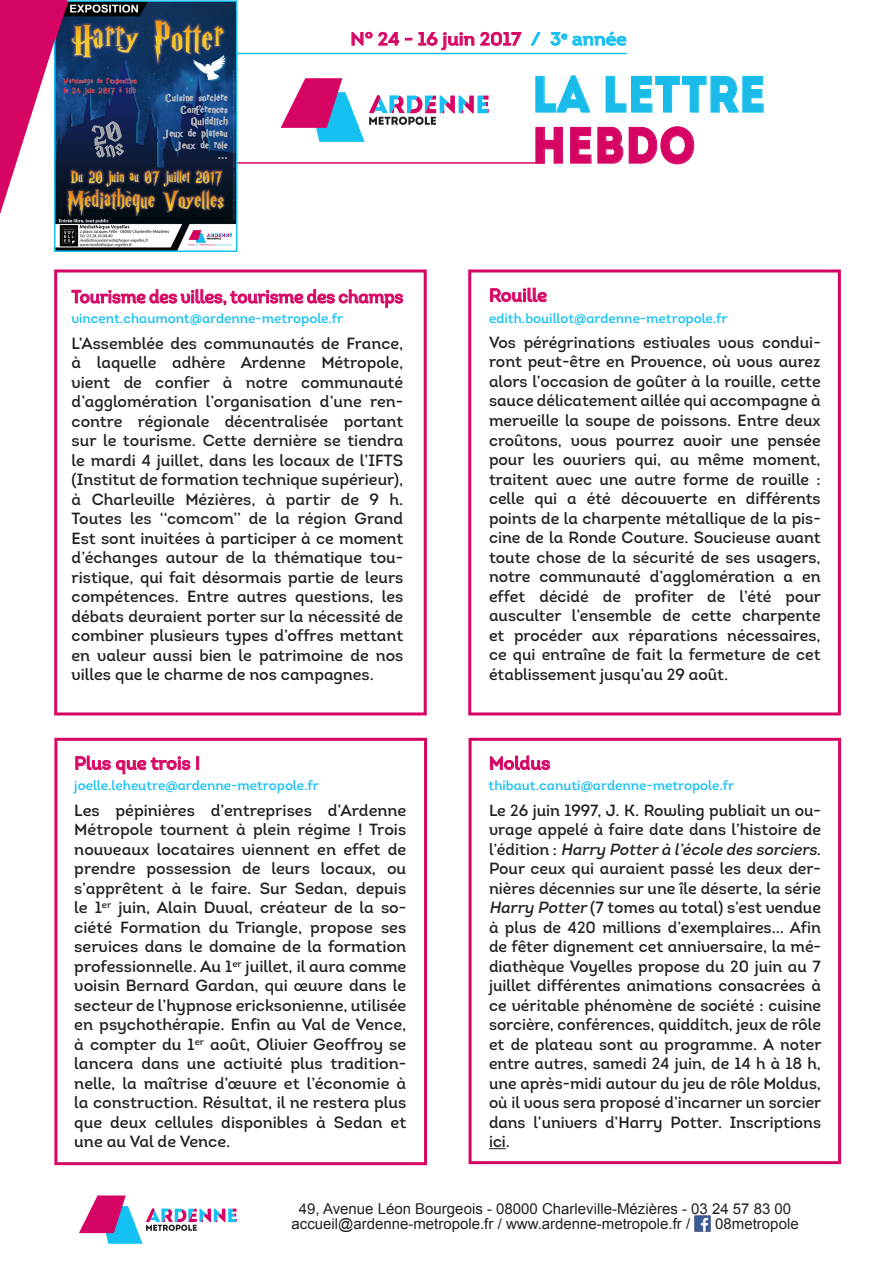
<style>
.page{position:relative;width:893px;height:1263px;background:#fff}
.page>*{position:absolute;margin:0;border:0;box-sizing:border-box;transform-origin:0 0}
.t1{font:51px "Intro";color:#1bbbe9;scale:.89 1}
.t2{font:51px "Intro";color:#d60564;scale:.89 1}
.t3{font:18px "Intro Regular Alt";color:#d60564;scale:.95 1}
.t4{font:18px "Intro Regular Alt";color:#d60564}
.t5{font:18px "Intro";color:#d60564;scale:1.06 1}
.t6{font:16.2px/19.5px "Intro Regular Alt";color:#231f20;text-align:justify}
.t7{font:15px "Arial";color:#231f20}
.t8{font:13.5px "Intro Regular Alt";color:#15c0f2}
.s1{color:#15c0f2}
.s2{font-style:italic}
</style>
<div class="page">
<hr style="left:188px;top:53px;width:439px;height:1px;background:#15c0f2">
<hr style="left:185px;top:162px;width:359px;height:2px;background:#d60564">
<svg style="left:351px;top:32px;width:48px;height:14px"></svg>
<svg style="left:405px;top:38px;width:7px;height:2px"></svg>
<svg style="left:418px;top:32px;width:104px;height:19px"></svg>
<svg style="left:531px;top:32px;width:10px;height:14px"></svg>
<svg style="left:550px;top:31px;width:77px;height:15px"></svg>
<svg style="left:281px;top:78px;width:208px;height:64px"></svg>
<svg style="left:535px;top:75px;width:55px;height:38px"></svg>
<svg style="left:605px;top:76px;width:159px;height:37px"></svg>
<svg style="left:535px;top:127px;width:28px;height:37px"></svg>
<svg style="left:570px;top:126px;width:124px;height:39px"></svg>
<img style="left:694px;top:1215px;width:17px;height:17px">
<div style="left:54px;top:269px;width:373px;height:446px;border:3px solid #d60564"></div>
<div style="left:468px;top:269px;width:373px;height:446px;border:3px solid #d60564"></div>
<div style="left:469px;top:738px;width:372px;height:426px;border:3px solid #d60564"></div>
<div style="left:54px;top:738px;width:373px;height:427px;border:3px solid #d60564"></div>
<svg style="left:79px;top:1195px;width:158px;height:49px"></svg>
<svg style="left:489px;top:1148px;width:17px;height:1px"></svg>
<svg style="left:490px;top:755px;width:60px;height:15px"></svg>
<svg style="left:490px;top:288px;width:57px;height:14px"></svg>
<svg style="left:75px;top:756px;width:125px;height:18px"></svg>
<svg style="left:71px;top:289px;width:332px;height:19px"></svg>
<img style="left:57px;top:3px;width:177px;height:246px">
<div style="left:54px;top:0;width:183px;height:252px;border:2px solid #15c0f2"></div>
<svg style="left:0;top:0;width:67px;height:214px"></svg>
<p class="t5" style="left:350px;top:28px;width:262px">N° 24 - 16 juin 2017 <span class="s1">/ 3</span><sup>e</sup> <span class="s1">année</span></p>
<p class="t1" style="left:532px;top:64px;width:265px">LA LETTRE</p>
<p class="t2" style="left:532px;top:115px;width:186px">HEBDO</p>
<p class="t3" style="left:72px;top:285px;width:351px">Tourisme des villes, tourisme des champs</p>
<p class="t6" style="left:72px;top:333px;width:333px">L’Assemblée des communautés de France, à laquelle adhère Ardenne Métropole, vient de confier à notre communauté d’agglomération l’organisation d’une ren&shy;contre régionale décentralisée portant sur le tourisme. Cette dernière se tiendra le mardi 4 juillet, dans les locaux de l’IFTS (Institut de formation technique supérieur), à Charleville Mézières, à partir de 9 h.<br>Toutes les ‘‘comcom’’ de la région Grand Est sont invitées à participer à ce moment d’échanges autour de la thématique tou&shy;ristique, qui fait désormais partie de leurs compétences. Entre autres questions, les débats devraient porter sur la nécessité de combiner plusieurs types d’offres mettant en valeur aussi bien le patrimoine de nos villes que le charme de nos campagnes.</p>
<p class="t8" style="left:71px;top:309px;width:273px">vincent.chaumont@ardenne-metropole.fr</p>
<p class="t4" style="left:74px;top:752px;width:127px">Plus que trois !</p>
<p class="t6" style="left:74px;top:800px;width:333px">Les pépinières d’entreprises d’Ardenne Métropole tournent à plein régime ! Trois nouveaux locataires viennent en effet de prendre possession de leurs locaux, ou s’apprêtent à le faire. Sur Sedan, depuis le 1<sup>er</sup> juin, Alain Duval, créateur de la so&shy;ciété Formation du Triangle, propose ses</p>
<p class="t6" style="left:74px;top:937px;width:333px">services dans le domaine de la formation professionnelle. Au 1<sup>er</sup> juillet, il aura comme voisin Bernard Gardan, qui œuvre dans le secteur de l’hypnose ericksonienne, utilisée en psychothérapie. Enfin au Val de Vence, à compter du 1<sup>er</sup> août, Olivier Geoffroy se lancera dans une activité plus tradition&shy;nelle, la maîtrise d’œuvre et l’économie à la construction. Résultat, il ne restera plus que deux cellules disponibles à Sedan et une au Val de Vence.</p>
<p class="t8" style="left:74px;top:777px;width:246px">joelle.leheutre@ardenne-metropole.fr</p>
<p class="t4" style="left:489px;top:284px;width:59px">Rouille</p>
<p class="t6" style="left:489px;top:333px;width:333px">Vos pérégrinations estivales vous condui&shy;ront peut-être en Provence, où vous aurez alors l’occasion de goûter à la rouille, cette sauce délicatement aillée qui accompagne à merveille la soupe de poissons. Entre deux croûtons, vous pourrez avoir une pensée pour les ouvriers qui, au même moment, traitent avec une autre forme de rouille :</p>
<p class="t6" style="left:489px;top:489px;width:333px">celle qui a été découverte en différents points de la charpente métallique de la pis&shy;cine de la Ronde Couture. Soucieuse avant toute chose de la sécurité de ses usagers, notre communauté d’agglomération a en</p>
<p class="t6" style="left:489px;top:586px;width:334px">effet décidé de profiter de l’été pour ausculter l’ensemble de cette charpente et procéder aux réparations nécessaires, ce qui entraîne de fait la fermeture de cet établissement jusqu’au 29 août.</p>
<p class="t8" style="left:489px;top:309px;width:240px">edith.bouillot@ardenne-metropole.fr</p>
<p class="t4" style="left:489px;top:752px;width:63px">Moldus</p>
<p class="t6" style="left:489px;top:800px;width:334px">Le 26 juin 1997, J. K. Rowling publiait un ou&shy;vrage appelé à faire date dans l’histoire de l ’ é d i t i o n : <span class="s2">Harry Potterà l’école des sorciers</span>.<br>Pour ceux qui auraient passé les deux der&shy;nières décennies sur une île déserte, la série <span class="s2">Harry Potter</span> (7 tomes au total) s’est vendue à plus de 420 millions d’exemplaires... Afin de fêter dignement cet anniversaire, la mé&shy;diathèque Voyelles propose du 20 juin au 7 juillet différentes animations consacrées à ce véritable phénomène de société : cuisine sorcière, conférences, quidditch, jeux de rôle et de plateau sont au programme. A noter entre autres, samedi 24 juin, de 14 h à 18 h, une après-midi autour du jeu de rôle Moldus, où il vous sera proposé d’incarner un sorcier dans l’univers d’Harry Potter. Inscriptions ici.</p>
<p class="t8" style="left:489px;top:777px;width:247px">thibaut.canuti@ardenne-metropole.fr</p>
<p class="t7" style="left:299px;top:1199px;width:494px">49, Avenue Léon Bourgeois - 08000 Charleville-Mézières - 03 24 57 83 00</p>
<p class="t7" style="left:291px;top:1214px;width:400px">accueil@ardenne-metropole.fr / www.ardenne-metropole.fr /</p>
<p class="t7" style="left:715px;top:1214px;width:85px">08metropole</p>
</div>
